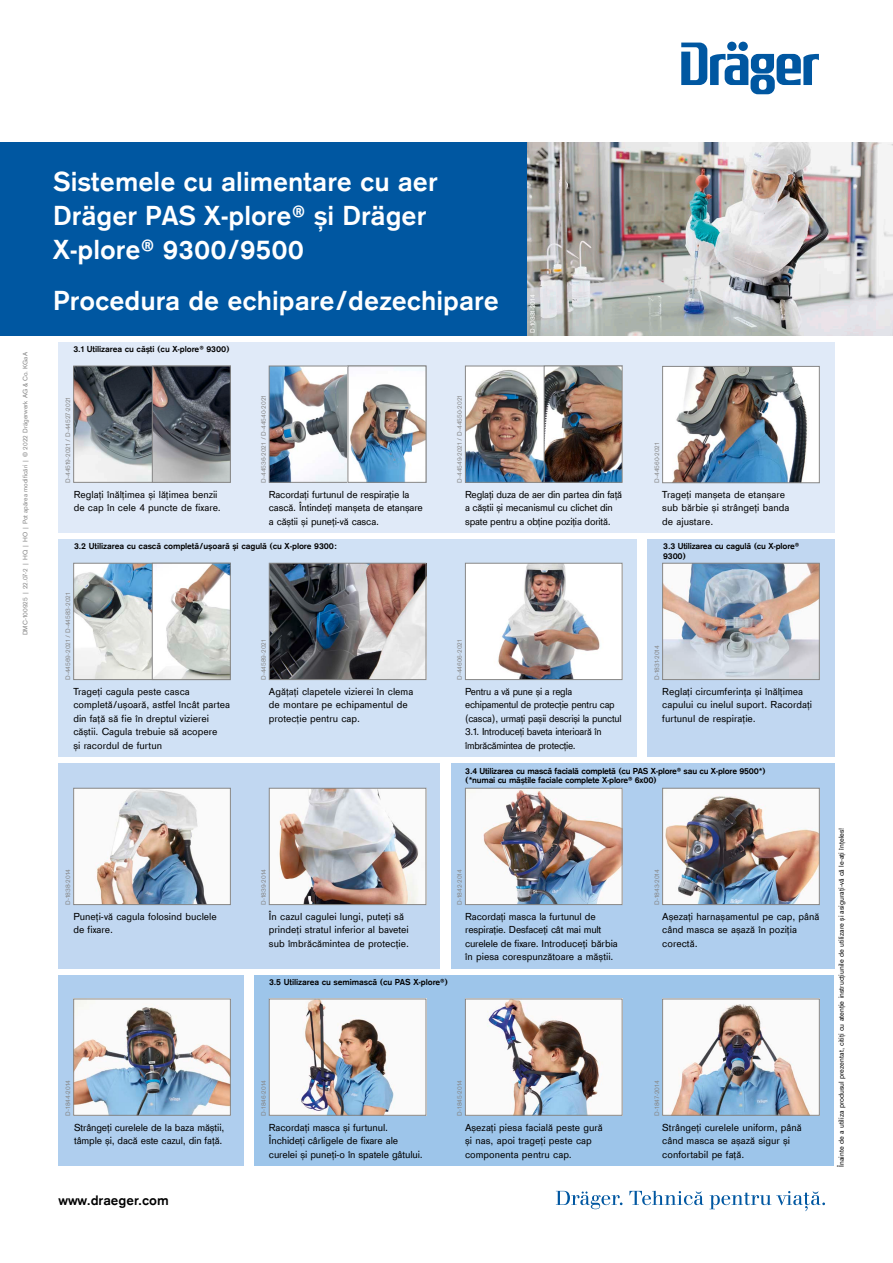
<style>
.page{position:relative;width:893px;height:1263px;background:#fff}
.page>*{position:absolute;margin:0;border:0;box-sizing:border-box;transform-origin:0 0}
.t1{font:700 28.5px/33.8px "Draeger Sans Global";color:#fff}
.BU_7_5__auf_9_5{font:700 14.25px "Draeger Sans Global";color:#000}
.BU_7_5__auf_9_5-2{font:10.5px/13.5px "Draeger Sans Global";color:#000}
.BU_7_5__auf_9_5-3{font:10.5px/13.5px "Draeger Sans Global";letter-spacing:-.025em;color:#000}
.BU_7_5__auf_9_5-4{font:10.5px/13.5px "Draeger Sans Global";letter-spacing:-.02em;color:#000}
.BU_7_5__auf_9_5-5{font:700 9px/9.8px "Draeger Sans Global";letter-spacing:-.02em;color:#000}
.BU_7_5__auf_9_5-6{font:7.5px "Draeger Sans Global";color:#000}
.t2{font:6.75px "Draeger Sans Global";color:#868686}
.t3{font:6.75px "Draeger Sans Global";color:#fff}
</style>
<div class="page">
<div style="left:255px;top:975px;width:579px;height:191px;background:#9dc5ea"></div>
<div style="left:58px;top:975px;width:186px;height:191px;background:#afceee"></div>
<div style="left:451px;top:764px;width:383px;height:205px;background:#afceee"></div>
<div style="left:58px;top:764px;width:382px;height:205px;background:#c1d7f1"></div>
<div style="left:647px;top:539px;width:187px;height:218px;background:#c1d7f1"></div>
<div style="left:58px;top:342px;width:776px;height:191px;background:#e0eaf8"></div>
<div style="left:58px;top:539px;width:579px;height:218px;background:#d0e1f5"></div>
<div style="left:0;top:142px;width:528px;height:194px;background:#0057a1"></div>
<img style="left:664px;top:565px;width:154px;height:113px">
<div style="left:662px;top:563px;width:158px;height:117px;border:1px solid #868686"></div>
<img style="left:271px;top:368px;width:77px;height:113px">
<div style="left:269px;top:366px;width:157px;height:117px;border:1px solid #868686"></div>
<img style="left:75px;top:790px;width:154px;height:113px">
<div style="left:73px;top:788px;width:158px;height:117px;border:1px solid #868686"></div>
<img style="left:271px;top:790px;width:153px;height:113px">
<div style="left:269px;top:788px;width:157px;height:117px;border:1px solid #868686"></div>
<img style="left:350px;top:368px;width:74px;height:113px">
<div style="left:348px;top:366px;width:78px;height:117px;border:1px solid #868686"></div>
<img style="left:467px;top:565px;width:153px;height:113px">
<div style="left:465px;top:563px;width:157px;height:117px;border:1px solid #868686"></div>
<img style="left:271px;top:565px;width:153px;height:113px">
<div style="left:269px;top:563px;width:157px;height:117px;border:1px solid #868686"></div>
<img style="left:75px;top:565px;width:77px;height:113px">
<div style="left:73px;top:563px;width:158px;height:117px;border:1px solid #868686"></div>
<img style="left:75px;top:368px;width:77px;height:113px">
<div style="left:73px;top:366px;width:158px;height:117px;border:1px solid #868686"></div>
<img style="left:154px;top:368px;width:75px;height:113px">
<div style="left:152px;top:366px;width:79px;height:117px;border:1px solid #868686"></div>
<img style="left:467px;top:368px;width:77px;height:113px">
<div style="left:465px;top:366px;width:157px;height:117px;border:1px solid #868686"></div>
<img style="left:546px;top:368px;width:74px;height:113px">
<div style="left:544px;top:366px;width:78px;height:117px;border:1px solid #868686"></div>
<img style="left:664px;top:368px;width:154px;height:113px">
<div style="left:662px;top:366px;width:158px;height:117px;border:1px solid #868686"></div>
<img style="left:154px;top:565px;width:75px;height:113px">
<div style="left:152px;top:563px;width:79px;height:117px;border:1px solid #868686"></div>
<div style="left:727px;top:42px;width:10px;height:9px;background:#0057a1;border-radius:50%"></div>
<svg style="left:681px;top:43px;width:138px;height:51px"></svg>
<img style="left:527px;top:142px;width:366px;height:194px">
<svg style="left:556px;top:1191px;width:66px;height:18px"></svg>
<svg style="left:629px;top:1191px;width:196px;height:20px"></svg>
<img style="left:467px;top:790px;width:153px;height:113px">
<div style="left:465px;top:788px;width:157px;height:117px;border:1px solid #868686"></div>
<img style="left:271px;top:1001px;width:153px;height:112px">
<div style="left:269px;top:999px;width:157px;height:116px;border:1px solid #868686"></div>
<img style="left:664px;top:790px;width:154px;height:113px">
<div style="left:662px;top:788px;width:158px;height:117px;border:1px solid #868686"></div>
<img style="left:467px;top:1001px;width:153px;height:112px">
<img style="left:75px;top:1001px;width:154px;height:112px">
<div style="left:73px;top:999px;width:158px;height:116px;border:1px solid #868686"></div>
<img style="left:664px;top:1001px;width:154px;height:112px">
<div style="left:662px;top:999px;width:158px;height:116px;border:1px solid #868686"></div>
<p class="t2" style="left:21px;top:635px;width:284px;rotate:-90deg">DMC-100925 | 22.07-2 | HQ | HO | Pot apărea modificări | © 2022 Drägerwerk AG &amp; Co. KGaA</p>
<p class="t1" style="left:53px;top:165px;width:386px">Sistemele cu alimentare cu aer<br>Dräger PAS X-plore® și Dräger<br>X-plore® 9300/9500</p>
<p class="t1" style="left:53px;top:283px;width:447px">Procedura de echipare/dezechipare</p>
<p class="BU_7_5__auf_9_5-5" style="left:73px;top:344px;width:158px">3.1 Utilizarea cu căști (cu X-plore® 9300)</p>
<p class="t2" style="left:259px;top:483px;width:89px;rotate:-90deg">D-44536-2021 / D-44540-2021</p>
<p class="t2" style="left:64px;top:483px;width:87px;rotate:-90deg">D-44519-2021 / D-44527-2021</p>
<p class="t2" style="left:456px;top:483px;width:89px;rotate:-90deg">D-44549-2021 / D-44550-2021</p>
<p class="t3" style="left:529px;top:333px;width:40px;rotate:-90deg">D-10331-2014</p>
<p class="t2" style="left:653px;top:483px;width:42px;rotate:-90deg">D-44560-2021</p>
<p class="BU_7_5__auf_9_5-2" style="left:74px;top:487px;width:149px">Reglați înălțimea și lățimea benzii de cap în cele 4 puncte de fixare.</p>
<p class="BU_7_5__auf_9_5-2" style="left:269px;top:487px;width:156px">Racordați furtunul de respirație la cască. Întindeți manșeta de etanșare a căștii și puneți-vă casca.</p>
<p class="BU_7_5__auf_9_5-4" style="left:465px;top:487px;width:159px">Reglați duza de aer din partea din față a căștii și mecanismul cu clichet din spate pentru a obține poziția dorită.</p>
<p class="BU_7_5__auf_9_5-2" style="left:662px;top:487px;width:129px">Trageți manșeta de etanșare sub bărbie și strângeți banda de ajustare.</p>
<p class="BU_7_5__auf_9_5-5" style="left:74px;top:541px;width:264px">3.2 Utilizarea cu cască completă/ușoară și cagulă (cu X-plore 9300:</p>
<p class="BU_7_5__auf_9_5-5" style="left:663px;top:541px;width:138px">3.3 Utilizarea cu cagulă (cu X-plore®<br>9300)</p>
<p class="t2" style="left:64px;top:680px;width:89px;rotate:-90deg">D-44569-2021 / D-44583-2021</p>
<p class="t2" style="left:259px;top:680px;width:42px;rotate:-90deg">D-44589-2021</p>
<p class="t2" style="left:456px;top:680px;width:42px;rotate:-90deg">D-44606-2021</p>
<p class="BU_7_5__auf_9_5-2" style="left:73px;top:684px;width:158px">Trageți cagula peste casca completă/ușoară, astfel încât partea din față să fie în dreptul vizierei căștii. Cagula trebuie să acopere<br>și racordul de furtun</p>
<p class="BU_7_5__auf_9_5-2" style="left:269px;top:684px;width:146px">Agățați clapetele vizierei în clema de montare pe echipamentul de protecție pentru cap.</p>
<p class="BU_7_5__auf_9_5-3" style="left:465px;top:684px;width:158px">Pentru a vă pune și a regla echipamentul de protecție pentru cap (casca), urmați pașii descriși la punctul 3.1. Introduceți baveta interioară în îmbrăcămintea de protecție.</p>
<p class="t2" style="left:653px;top:680px;width:36px;rotate:-90deg">D-1831-2014</p>
<p class="BU_7_5__auf_9_5-2" style="left:662px;top:684px;width:151px">Reglați circumferința și înălțimea capului cu inelul suport. Racordați furtunul de respirație.</p>
<p class="BU_7_5__auf_9_5-5" style="left:465px;top:766px;width:302px">3.4 Utilizarea cu mască facială completă (cu PAS X-plore® sau cu X-plore 9500*) (*numai cu măștile faciale complete X-plore® 6x00)</p>
<p class="t2" style="left:64px;top:905px;width:37px;rotate:-90deg">D-1838-2014</p>
<p class="t2" style="left:653px;top:905px;width:37px;rotate:-90deg">D-1843-2014</p>
<p class="t2" style="left:260px;top:905px;width:37px;rotate:-90deg">D-1839-2014</p>
<p class="t2" style="left:456px;top:905px;width:37px;rotate:-90deg">D-1842-2014</p>
<p class="BU_7_5__auf_9_5-2" style="left:73px;top:909px;width:145px">Puneți-vă cagula folosind buclele de fixare.</p>
<p class="BU_7_5__auf_9_5-2" style="left:269px;top:909px;width:141px">În cazul cagulei lungi, puteți să prindeți stratul inferior al bavetei sub îmbrăcămintea de protecție.</p>
<p class="BU_7_5__auf_9_5-5" style="left:269px;top:977px;width:180px">3.5 Utilizarea cu semimască (cu PAS X-plore®)</p>
<p class="BU_7_5__auf_9_5-2" style="left:465px;top:909px;width:154px">Racordați masca la furtunul de respirație. Desfaceți cât mai mult curelele de fixare. Introduceți bărbia în piesa corespunzătoare a măștii.</p>
<p class="BU_7_5__auf_9_5-2" style="left:662px;top:909px;width:159px">Așezați harnașamentul pe cap, până când masca se așază în poziția corectă.</p>
<p class="t2" style="left:259px;top:1115px;width:37px;rotate:-90deg">D-1846-2014</p>
<p class="t2" style="left:456px;top:1115px;width:37px;rotate:-90deg">D-1845-2014</p>
<p class="t2" style="left:64px;top:1115px;width:37px;rotate:-90deg">D-1844-2014</p>
<p class="t2" style="left:653px;top:1115px;width:37px;rotate:-90deg">D-1847-2014</p>
<p class="BU_7_5__auf_9_5-2" style="left:74px;top:1120px;width:152px">Strângeți curelele de la baza măștii, tâmple și, dacă este cazul, din față.</p>
<p class="BU_7_5__auf_9_5" style="left:58px;top:1192px;width:112px">www.draeger.com</p>
<p class="BU_7_5__auf_9_5-2" style="left:269px;top:1120px;width:155px">Racordați masca și furtunul.<br>Închideți cârligele de fixare ale curelei și puneți-o în spatele gâtului.</p>
<p class="BU_7_5__auf_9_5-2" style="left:465px;top:1120px;width:139px">Așezați piesa facială peste gură și nas, apoi trageți peste cap componenta pentru cap.</p>
<p class="BU_7_5__auf_9_5-2" style="left:662px;top:1120px;width:141px">Strângeți curelele uniform, până când masca se așază sigur și confortabil pe față.</p>
<p class="BU_7_5__auf_9_5-6" style="left:837px;top:1167px;width:341px;rotate:-90deg">Înainte de a utiliza produsul prezentat, citiți cu atenție instrucțiunile de utilizare și asigurați-vă că le-ați înțeles!</p>
</div>
